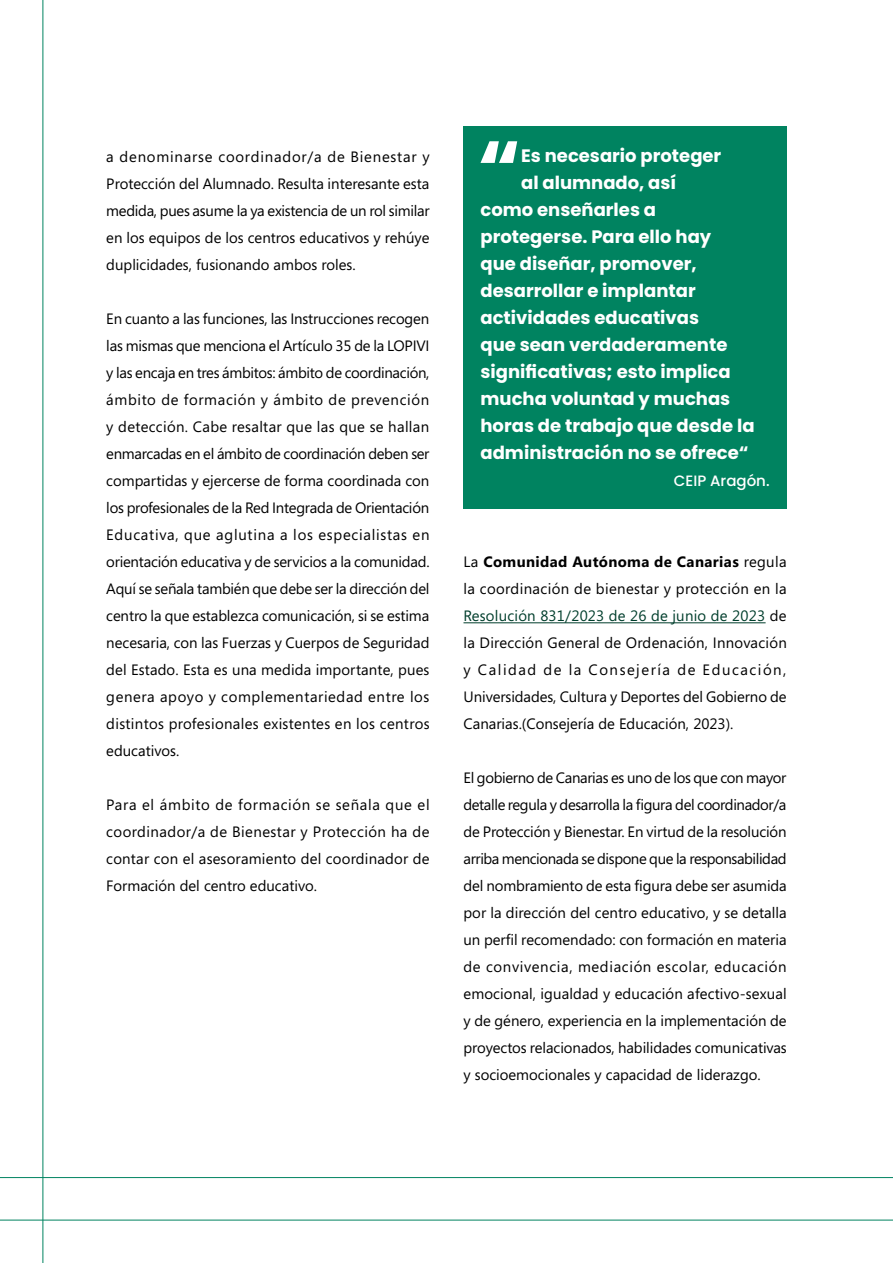
<style>
.page{position:relative;width:893px;height:1263px;background:#fff}
.page>*{position:absolute;margin:0;border:0;box-sizing:border-box;transform-origin:0 0}
.t1{font:700 80.85px "Poppins";color:#fff}
.t2{font:700 18px "Poppins";color:#fff}
.t3{font:15px/27px "Segoe";color:#000;text-align:justify}
.t4{font:500 15px "Poppins";color:#fff}
.s1{font-weight:700}
.s2{color:#003e2c}
</style>
<div class="page">
<hr style="left:43px;top:0;width:1px;height:1263px;background:#008360">
<hr style="left:0;top:1220px;width:893px;height:1px;background:#008360">
<hr style="left:0;top:1177px;width:893px;height:1px;background:#008360">
<div style="left:463px;top:126px;width:324px;height:356px;background:#008360"></div>
<div style="left:463px;top:453px;width:324px;height:55px;background:#008360"></div>
<hr style="left:463px;top:622px;width:303px;height:1px;background:#003e2c">
<p class="t3" style="left:106px;top:143px;width:325px">a denominarse coordinador/a de Bienestar y Protección del Alumnado. Resulta interesante esta medida, pues asume la ya existencia de un rol similar en los equipos de los centros educativos y rehúye duplicidades, fusionando ambos roles.</p>
<p class="t3" style="left:106px;top:305px;width:325px">En cuanto a las funciones, las Instrucciones recogen las mismas que menciona el Artículo 35 de la LOPIVI y las encaja en tres ámbitos: ámbito de coordinación, ámbito de formación y ámbito de prevención y detección. Cabe resaltar que las que se hallan enmarcadas en el ámbito de coordinación deben ser compartidas y ejercerse de forma coordinada con los profesionales de la Red Integrada de Orientación Educativa, que aglutina a los especialistas en orientación educativa y de servicios a la comunidad.<br>Aquí se señala también que debe ser la dirección del centro la que establezca comunicación, si se estima necesaria, con las Fuerzas y Cuerpos de Seguridad del Estado. Esta es una medida importante, pues genera apoyo y complementariedad entre los distintos profesionales existentes en los centros educativos.</p>
<p class="t3" style="left:106px;top:791px;width:325px">Para el ámbito de formación se señala que el coordinador/a de Bienestar y Protección ha de contar con el asesoramiento del coordinador de Formación del centro educativo.</p>
<h1 class="t1" style="left:477px;top:123px;width:45px">“</h1>
<p class="t2" style="left:521px;top:145px;width:202px">Es necesario proteger</p>
<p class="t2" style="left:521px;top:172px;width:157px">al alumnado, así</p>
<p class="t2" style="left:480px;top:199px;width:177px">como enseñarles a</p>
<p class="t2" style="left:480px;top:226px;width:232px">protegerse. Para ello hay</p>
<p class="t2" style="left:480px;top:253px;width:218px">que diseñar, promover,</p>
<p class="t2" style="left:480px;top:280px;width:217px">desarrollar e implantar</p>
<p class="t2" style="left:480px;top:307px;width:220px">actividades educativas</p>
<p class="t2" style="left:480px;top:334px;width:248px">que sean verdaderamente</p>
<p class="t2" style="left:480px;top:361px;width:252px">significativas; esto implica</p>
<p class="t2" style="left:480px;top:388px;width:251px">mucha voluntad y muchas</p>
<p class="t2" style="left:480px;top:415px;width:276px">horas de trabajo que desde la</p>
<p class="t2" style="left:480px;top:442px;width:269px">administración no se ofrece“</p>
<p class="t4" style="left:674px;top:472px;width:97px">CEIP Aragón.</p>
<p class="t3" style="left:463px;top:548px;width:325px">La <span class="s1">Comunidad Autónoma de Canarias</span> regula la coordinación de bienestar y protección en la <span class="s2">Resolución 831/2023 de 26 de junio de 2023</span> de la Dirección General de Ordenación, Innovación y Calidad de la Consejería de Educación, Universidades, Cultura y Deportes del Gobierno de Canarias.(Consejería de Educación, 2023).</p>
<p class="t3" style="left:463px;top:764px;width:325px">El gobierno de Canarias es uno de los que con mayor detalle regula y desarrolla la figura del coordinador/a de Protección y Bienestar. En virtud de la resolución arriba mencionada se dispone que la responsabilidad del nombramiento de esta figura debe ser asumida por la dirección del centro educativo, y se detalla un perfil recomendado: con formación en materia de convivencia, mediación escolar, educación emocional, igualdad y educación afectivo-sexual y de género, experiencia en la implementación de proyectos relacionados, habilidades comunicativas y socioemocionales y capacidad de liderazgo.</p>
</div>
